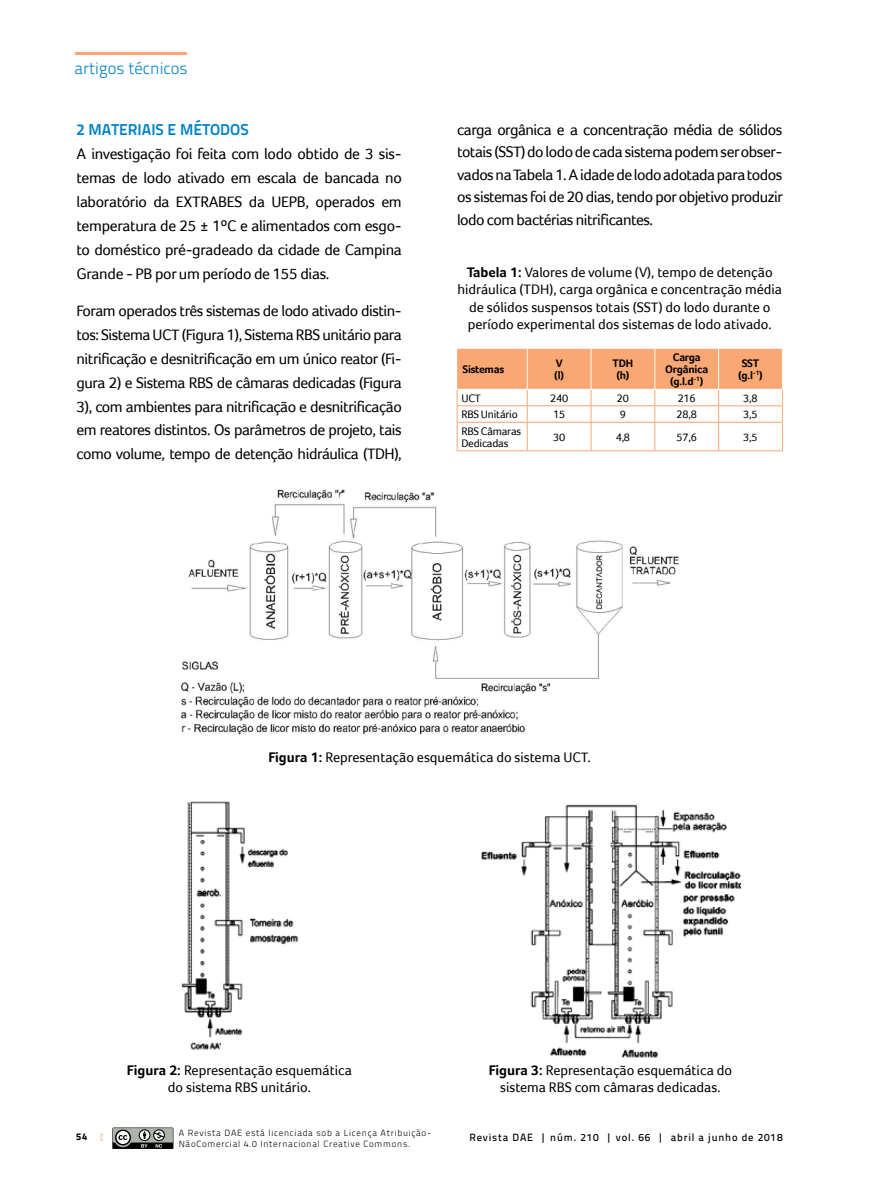
<style>
.page{position:relative;width:893px;height:1191px;background:#fff}
.page>*{position:absolute;margin:0;border:0;box-sizing:border-box;transform-origin:0 0}
.t1{font:300 16.65px "Titillium Text 22 L";color:#0083c6}
.t2{font:15.75px/24px "Foco";letter-spacing:-.03em;color:#000;text-align:justify}
.t3{font:700 15.75px "Titillium Text 22 L";color:#0083c6}
.t4{font:14.25px/17.1px "Foco";color:#000;text-align:center}
.t5{font:11.25px/12px "Foco";letter-spacing:-.02em;color:#000}
.t6{font:700 11.25px/12px "Foco";letter-spacing:-.02em;color:#000;text-align:center}
.t7{font:500 10.5px "Titillium Text 22 L";letter-spacing:.08em;color:#000}
.t8{font:800 9.75px "Titillium Text 22 L";color:#000}
.t9{font:300 9px/10.5px "Titillium Text 22 L";letter-spacing:.08em;color:#000}
.s1{font-weight:700}
</style>
<div class="page">
<svg style="left:457px;top:349px;width:326px;height:101px"></svg>
<hr style="left:457px;top:389px;width:70px;height:1px;background:#fff">
<hr style="left:527px;top:389px;width:64px;height:1px;background:#fff">
<hr style="left:591px;top:389px;width:64px;height:1px;background:#fff">
<hr style="left:457px;top:405px;width:70px;height:1px;background:#f9a773">
<hr style="left:527px;top:405px;width:64px;height:1px;background:#f9a773">
<hr style="left:591px;top:405px;width:64px;height:1px;background:#f9a773">
<hr style="left:655px;top:405px;width:64px;height:1px;background:#f9a773">
<hr style="left:719px;top:405px;width:64px;height:1px;background:#f9a773">
<hr style="left:457px;top:422px;width:70px;height:1px;background:#f9a773">
<hr style="left:527px;top:422px;width:64px;height:1px;background:#f9a773">
<hr style="left:591px;top:422px;width:64px;height:1px;background:#f9a773">
<hr style="left:655px;top:422px;width:64px;height:1px;background:#f9a773">
<hr style="left:719px;top:422px;width:64px;height:1px;background:#f9a773">
<hr style="left:457px;top:450px;width:70px;height:1px;background:#f9a773">
<hr style="left:527px;top:450px;width:64px;height:1px;background:#f9a773">
<hr style="left:591px;top:450px;width:64px;height:1px;background:#f9a773">
<hr style="left:655px;top:450px;width:64px;height:1px;background:#f9a773">
<hr style="left:719px;top:450px;width:64px;height:1px;background:#f9a773">
<img style="left:180px;top:489px;width:499px;height:246px">
<img style="left:181px;top:801px;width:118px;height:249px">
<img style="left:481px;top:804px;width:259px;height:254px">
<hr style="left:75px;top:52px;width:112px;height:3px;background:#f9a773">
<svg style="left:112px;top:1127px;width:61px;height:22px"></svg>
<p class="t1" style="left:75px;top:56px;width:115px">artigos técnicos</p>
<p class="t3" style="left:77px;top:117px;width:174px">2 MATERIAIS E MÉTODOS</p>
<p class="t2" style="left:77px;top:142px;width:327px">A investigação foi feita com lodo obtido de 3 sis&shy;temas de lodo ativado em escala de bancada no laboratório da EXTRABES da UEPB, operados em temperatura de 25 ± 1ºC e alimentados com esgo&shy;to doméstico pré-gradeado da cidade de Campina Grande - PB por um período de 155 dias.</p>
<p class="t2" style="left:77px;top:298px;width:327px">Foram operados três sistemas de lodo ativado distin&shy;tos: Sistema UCT (Figura 1), Sistema RBS unitário para nitrificação e desnitrificação em um único reator (Fi&shy;gura 2) e Sistema RBS de câmaras dedicadas (Figura 3), com ambientes para nitrificação e desnitrificação em reatores distintos. Os parâmetros de projeto, tais como volume, tempo de detenção hidráulica (TDH),</p>
<p class="t2" style="left:457px;top:118px;width:327px;line-height:22.5px">carga orgânica e a concentração média de sólidos totais (SST) do lodo de cada sistema podem ser obser&shy;vados na Tabela 1. A idade de lodo adotada para todos os sistemas foi de 20 dias, tendo por objetivo produzir lodo com bactérias nitrificantes.</p>
<p class="t4" style="left:457px;top:264px;width:326px"><span class="s1">Tabela 1:</span> Valores de volume (V), tempo de detenção hidráulica (TDH), carga orgânica e concentração média de sólidos suspensos totais (SST) do lodo durante o período experimental dos sistemas de lodo ativado.</p>
<p class="t6" style="left:462px;top:363px;width:43px">Sistemas</p>
<p class="t6" style="left:554px;top:357px;width:11px;text-align:left">V (l)</p>
<p class="t6" style="left:613px;top:357px;width:22px">TDH (h)</p>
<p class="t6" style="left:665px;top:351px;width:44px">Carga<br>Orgânica (g.l.d<sup>-1</sup>)</p>
<p class="t6" style="left:738px;top:357px;width:26px">SST (g.l<sup>-1</sup>)</p>
<p class="t5" style="left:461px;top:392px;width:21px">UCT</p>
<p class="t5" style="left:550px;top:392px;width:20px">240</p>
<p class="t5" style="left:617px;top:392px;width:14px">20</p>
<p class="t5" style="left:678px;top:392px;width:20px">216</p>
<p class="t5" style="left:743px;top:392px;width:16px">3,8</p>
<p class="t5" style="left:461px;top:408px;width:58px">RBS Unitário</p>
<p class="t5" style="left:553px;top:408px;width:14px">15</p>
<p class="t5" style="left:620px;top:408px;width:8px">9</p>
<p class="t5" style="left:676px;top:408px;width:22px">28,8</p>
<p class="t5" style="left:743px;top:408px;width:16px">3,5</p>
<p class="t5" style="left:461px;top:425px;width:61px">RBS Câmaras<br>Dedicadas</p>
<p class="t5" style="left:553px;top:431px;width:14px">30</p>
<p class="t5" style="left:616px;top:431px;width:16px">4,8</p>
<p class="t5" style="left:676px;top:431px;width:22px">57,6</p>
<p class="t5" style="left:743px;top:431px;width:16px">3,5</p>
<p class="t4" style="left:268px;top:749px;width:324px"><span class="s1">Figura 1:</span> Representação esquemática do sistema UCT.</p>
<p class="t8" style="left:76px;top:1129px;width:13px">54</p>
<p class="t4" style="left:127px;top:1061px;width:227px"><span class="s1">Figura 2:</span> Representação esquemática do sistema RBS unitário.</p>
<p class="t4" style="left:489px;top:1061px;width:245px"><span class="s1">Figura 3:</span> Representação esquemática do sistema RBS com câmaras dedicadas.</p>
<p class="t9" style="left:179px;top:1127px;width:254px">A Revista DAE está licenciada sob a Licença Atribuição-<br>NãoComercial 4.0 Internacional Creative Commons.</p>
<p class="t7" style="left:469px;top:1129px;width:315px">Revista DAE | núm. 210 | vol. 66 | abril a junho de 2018</p>
</div>
